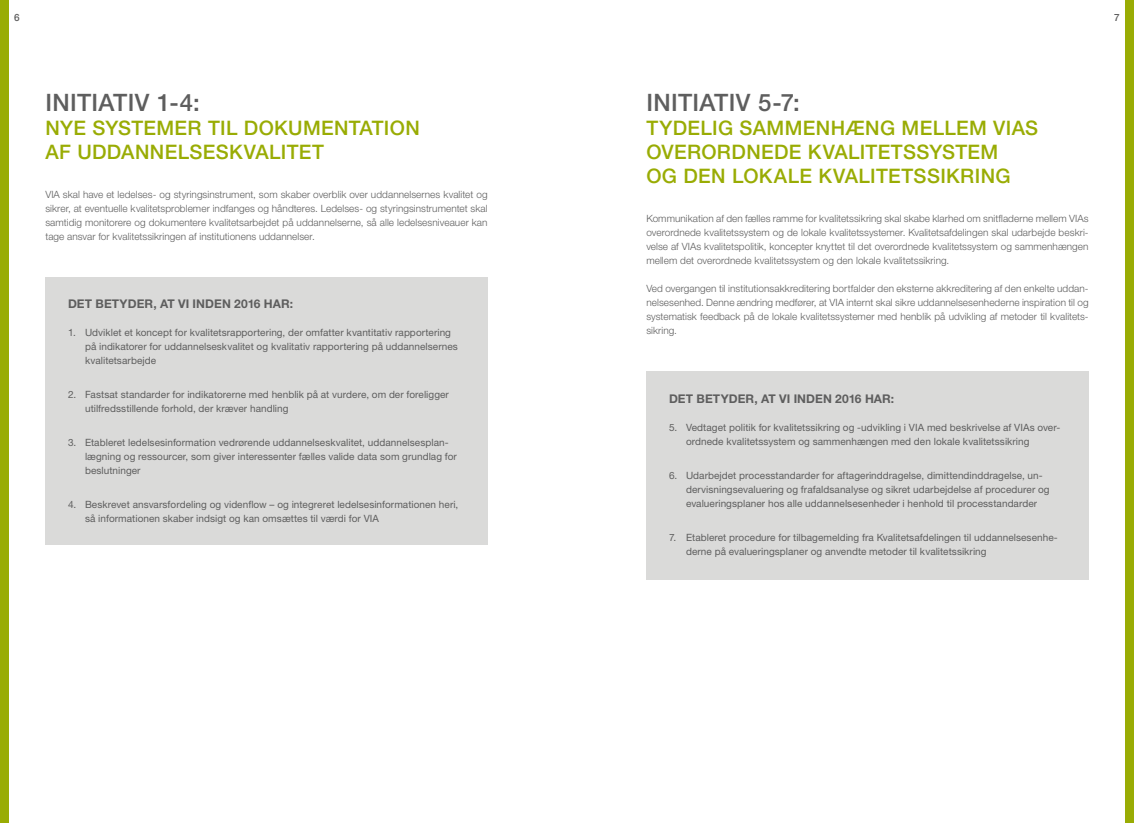
<style>
.page{position:relative;width:1134px;height:823px;background:#fff}
.page>*{position:absolute;margin:0;border:0;box-sizing:border-box;transform-origin:0 0}
.t1{font:500 24px "Helvetica Neue LT Std";letter-spacing:.015em;color:#5e5e5e}
.t2{font:500 20px/24px "Helvetica Neue LT Std";letter-spacing:.015em;color:#99ac04}
.t3{font:700 12px "Helvetica Neue LT Std";letter-spacing:.005em;color:#5e5e5e}
.t4{font:10px/14px "Helvetica Neue LT Std";letter-spacing:.005em;color:#5e5e5e}
.t5{font:300 10px/14px "Helvetica Neue LT Std";letter-spacing:.005em;color:#5e5e5e;text-align:justify}
.t6{font:500 10px "Helvetica Neue LT Std";color:#5e5e5e}
</style>
<div class="page">
<div style="left:1125px;top:0;width:9px;height:822px;background:#99ac04"></div>
<div style="left:0;top:0;width:9px;height:822px;background:#99ac04"></div>
<div style="left:646px;top:371px;width:443px;height:208px;background:#dadad9"></div>
<div style="left:45px;top:277px;width:443px;height:267px;background:#dadad9"></div>
<p class="t6" style="left:14px;top:12px;width:7px">6</p>
<p class="t6" style="left:1114px;top:12px;width:7px">7</p>
<h1 class="t1" style="left:45px;top:88px;width:156px">INITIATIV 1-4:</h1>
<h2 class="t2" style="left:45px;top:115px;width:376px">NYE SYSTEMER TIL DOKUMENTATION<br>AF UDDANNELSESKVALITET</h2>
<p class="t5" style="left:45px;top:187px;width:444px">VIA skal have et ledelses- og styringsinstrument, som skaber overblik over uddannelsernes kvalitet og sikrer, at eventuelle kvalitetsproblemer indfanges og håndteres. Ledelses- og styringsinstrumentet skal samtidig monitorere og dokumentere kvalitetsarbejdet på uddannelserne, så alle ledelsesniveauer kan tage ansvar for kvalitetssikringen af institutionens uddannelser.</p>
<p class="t3" style="left:68px;top:296px;width:227px">DET BETYDER, AT VI INDEN 2016 HAR:</p>
<p class="t4" style="left:85px;top:325px;width:374px;text-indent:-17px">1. Udviklet et koncept for kvalitetsrapportering, der omfatter kvantitativ rapportering på indikatorer for uddannelseskvalitet og kvalitativ rapportering på uddannelsernes kvalitetsarbejde</p>
<p class="t4" style="left:85px;top:387px;width:365px;text-indent:-17px">2. Fastsat standarder for indikatorerne med henblik på at vurdere, om der foreligger utilfredsstillende forhold, der kræver handling</p>
<p class="t4" style="left:85px;top:435px;width:373px;text-indent:-17px">3. Etableret ledelsesinformation vedrørende uddannelseskvalitet, uddannelsesplan&shy;lægning og ressourcer, som giver interessenter fælles valide data som grundlag for beslutninger</p>
<p class="t4" style="left:85px;top:496px;width:375px;text-indent:-17px">4. Beskrevet ansvarsfordeling og videnflow – og integreret ledelsesinformationen heri, så informationen skaber indsigt og kan omsættes til værdi for VIA</p>
<h1 class="t1" style="left:646px;top:88px;width:155px">INITIATIV 5-7:</h1>
<h2 class="t2" style="left:646px;top:115px;width:393px">TYDELIG SAMMENHÆNG MELLEM VIAS<br>OVERORDNEDE KVALITETSSYSTEM<br>OG DEN LOKALE KVALITETSSIKRING</h2>
<p class="t5" style="left:646px;top:211px;width:444px">Kommunikation af den fælles ramme for kvalitetssikring skal skabe klarhed om snitfladerne mellem VIAs overordnede kvalitetssystem og de lokale kvalitetssystemer. Kvalitetsafdelingen skal udarbejde beskri&shy;velse af VIAs kvalitetspolitik, koncepter knyttet til det overordnede kvalitetssystem og sammenhængen mellem det overordnede kvalitetssystem og den lokale kvalitetssikring.</p>
<p class="t5" style="left:646px;top:281px;width:444px">Ved overgangen til institutionsakkreditering bortfalder den eksterne akkreditering af den enkelte uddan&shy;nelsesenhed. Denne ændring medfører, at VIA internt skal sikre uddannelsesenhederne inspiration til og systematisk feedback på de lokale kvalitetssystemer med henblik på udvikling af metoder til kvalitets&shy;sikring.</p>
<p class="t3" style="left:669px;top:391px;width:227px">DET BETYDER, AT VI INDEN 2016 HAR:</p>
<p class="t4" style="left:686px;top:420px;width:376px;text-indent:-17px">5. Vedtaget politik for kvalitetssikring og -udvikling i VIA med beskrivelse af VIAs over&shy;ordnede kvalitetssystem og sammenhængen med den lokale kvalitetssikring</p>
<p class="t4" style="left:686px;top:468px;width:365px;text-indent:-17px">6. Udarbejdet processtandarder for aftagerinddragelse, dimittendinddragelse, un&shy;dervisningsevaluering og frafaldsanalyse og sikret udarbejdelse af procedurer og evalueringsplaner hos alle uddannelsesenheder i henhold til processtandarder</p>
<p class="t4" style="left:686px;top:529px;width:373px;text-indent:-17px">7. Etableret procedure for tilbagemelding fra Kvalitetsafdelingen til uddannelsesenhe&shy;derne på evalueringsplaner og anvendte metoder til kvalitetssikring</p>
</div>
